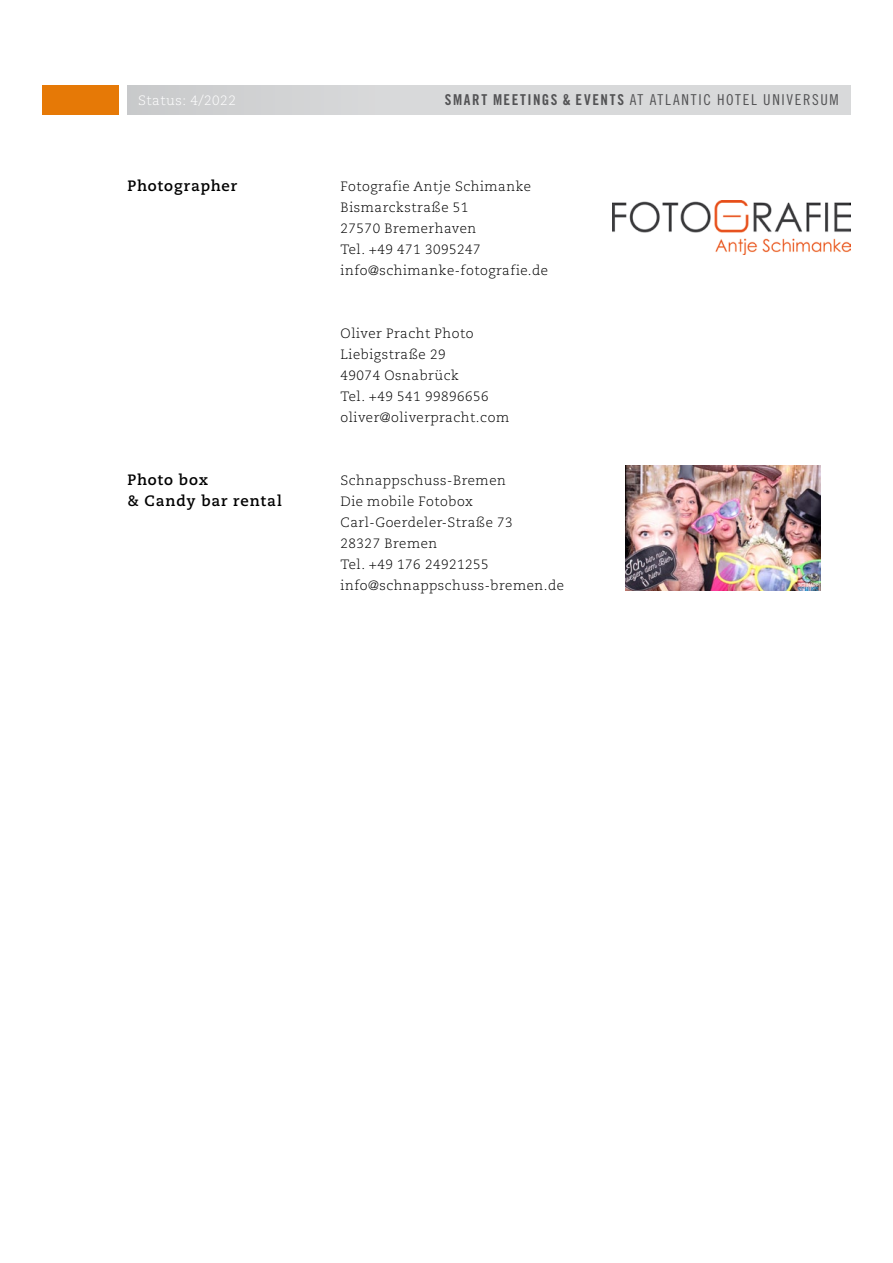
<style>
.page{position:relative;width:893px;height:1263px;background:#fff}
.page>*{position:absolute;margin:0;border:0;box-sizing:border-box;transform-origin:0 0}
.t1{font:15px "Trade Gothic Cond Eighteen";letter-spacing:.11em;color:#535355}
.t2{font:700 15px "Caecilia";letter-spacing:.06em;color:#000}
.t3{font:300 13.5px/21px "Caecilia";letter-spacing:.04em;color:#000}
.t4{font:300 13.5px "Caecilia";letter-spacing:.04em;color:#fff}
.s1{font-family:"Trade Gothic Bold Cond Twenty"}
</style>
<div class="page">
<div style="left:128px;top:85px;width:722px;height:30px;background:linear-gradient(to right,#cfd0d1,#dcdddd)"></div>
<div style="left:43px;top:85px;width:76px;height:30px;background:#e67906"></div>
<img style="left:612px;top:201px;width:238px;height:53px">
<img style="left:626px;top:466px;width:194px;height:124px">
<p class="t4" style="left:138px;top:93px;width:99px">Status: 4/2022</p>
<p class="t1" style="left:445px;top:91px;width:395px"><span class="s1">SMART MEETINGS &amp; EVENTS</span> AT ATLANTIC Hotel UNIVERSUM</p>
<p class="t2" style="left:128px;top:177px;width:111px">Photographer</p>
<p class="t3" style="left:341px;top:176px;width:209px">Fotografie Antje Schimanke<br>Bismarckstraße 51<br>27570 Bremerhaven<br>Tel. +49 471 3095247 info@schimanke-fotografie.de</p>
<p class="t3" style="left:341px;top:323px;width:170px">Oliver Pracht Photo<br>Liebigstraße 29<br>49074 Osnabrück<br>Tel. +49 541 99896656 oliver@oliverpracht.com</p>
<p class="t2" style="left:128px;top:471px;width:82px">Photo box</p>
<p class="t3" style="left:341px;top:470px;width:167px">Schnappschuss-Bremen</p>
<p class="t2" style="left:128px;top:492px;width:156px">&amp; Candy bar rental</p>
<p class="t3" style="left:341px;top:491px;width:225px">Die mobile Fotobox<br>Carl-Goerdeler-Straße 73<br>28327 Bremen<br>Tel. +49 176 24921255 info@schnappschuss-bremen.de</p>
</div>
